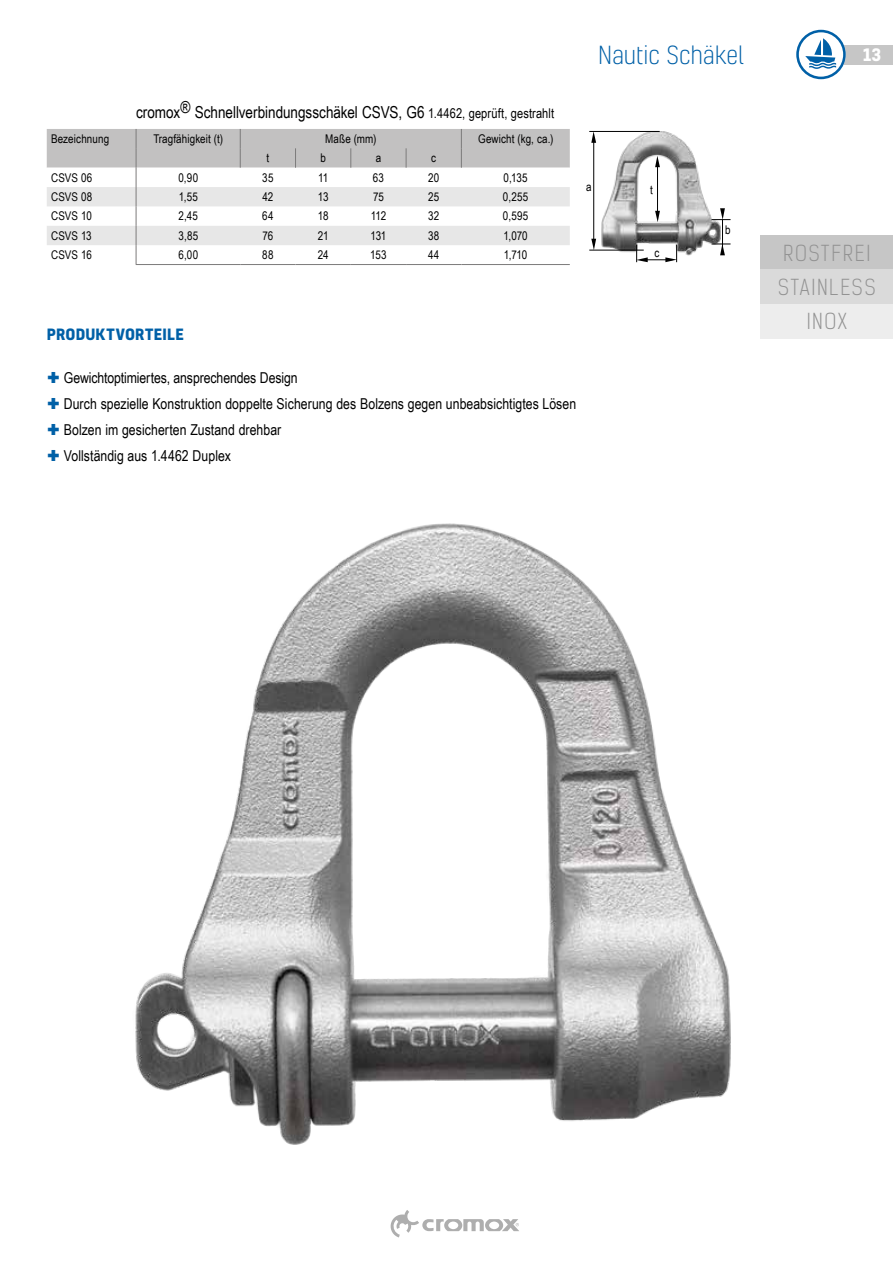
<style>
.page{position:relative;width:893px;height:1263px;background:#fff}
.page>*{position:absolute;margin:0;border:0;box-sizing:border-box;transform-origin:0 0}
.t1{font:300 24px "Kelson";letter-spacing:-.005em;color:#0060a7}
.t2{font:300 21px/34px "Kelson Sans";letter-spacing:.08em;color:#929292;text-align:center}
.t3{font:16.5px "Arial Narrow";color:#000}
.t4{font:700 16.5px "Kelson";color:#fff}
.t5{font:15px/26.2px "Arial Narrow";color:#000}
.t6{font:700 15px "Kelson";letter-spacing:.015em;color:#0060a7}
.t7{font:12px "Arial Narrow";letter-spacing:.01em;color:#000}
.s1{font-size:13.5px}
</style>
<div class="page">
<div style="left:761px;top:236px;width:132px;height:34px;background:#c6c6c6"></div>
<div style="left:761px;top:270px;width:132px;height:34px;background:#dadada"></div>
<div style="left:761px;top:304px;width:132px;height:34px;background:#ededed"></div>
<div style="left:814px;top:45px;width:79px;height:19px;background:#c6c6c6"></div>
<hr style="left:136px;top:264px;width:104px;height:1px;background:#7c7b7b">
<hr style="left:240px;top:264px;width:56px;height:1px;background:#7c7b7b">
<hr style="left:296px;top:264px;width:55px;height:1px;background:#7c7b7b">
<hr style="left:351px;top:264px;width:55px;height:1px;background:#7c7b7b">
<hr style="left:406px;top:264px;width:55px;height:1px;background:#7c7b7b">
<hr style="left:461px;top:264px;width:109px;height:1px;background:#7c7b7b">
<svg style="left:47px;top:129px;width:523px;height:135px"></svg>
<img style="left:600px;top:131px;width:121px;height:125px">
<hr style="left:593px;top:138px;width:1px;height:102px;background:#000">
<hr style="left:657px;top:162px;width:1px;height:52px;background:#000">
<hr style="left:589px;top:131px;width:71px;height:1px;background:#000">
<hr style="left:589px;top:250px;width:55px;height:1px;background:#000">
<svg style="left:591px;top:239px;width:5px;height:11px"></svg>
<svg style="left:655px;top:211px;width:5px;height:11px"></svg>
<svg style="left:591px;top:132px;width:5px;height:11px"></svg>
<svg style="left:655px;top:156px;width:5px;height:11px"></svg>
<svg style="left:636px;top:245px;width:41px;height:17px"></svg>
<svg style="left:711px;top:208px;width:19px;height:47px"></svg>
<img style="left:135px;top:523px;width:596px;height:622px">
<svg style="left:391px;top:1210px;width:128px;height:27px"></svg>
<svg style="left:796px;top:30px;width:50px;height:49px"></svg>
<h3 class="t3" style="left:136px;top:100px;width:419px">cromox® Schnellverbindungsschäkel CSVS, G6 <span class="s1">1.4462, geprüft, gestrahlt</span></h3>
<p class="t7" style="left:51px;top:130px;width:60px">Bezeichnung</p>
<p class="t7" style="left:153px;top:130px;width:71px">Tragfähigkeit (t)</p>
<p class="t7" style="left:325px;top:130px;width:53px">Maße (mm)</p>
<p class="t7" style="left:478px;top:130px;width:77px">Gewicht (kg, ca.)</p>
<p class="t7" style="left:267px;top:149px;width:4px">t</p>
<p class="t7" style="left:320px;top:149px;width:7px">b</p>
<p class="t7" style="left:376px;top:149px;width:7px">a</p>
<p class="t7" style="left:431px;top:149px;width:6px">c</p>
<p class="t7" style="left:51px;top:169px;width:43px">CSVS 06</p>
<p class="t7" style="left:178px;top:169px;width:21px">0,90</p>
<p class="t7" style="left:262px;top:169px;width:13px">35</p>
<p class="t7" style="left:318px;top:169px;width:12px">11</p>
<p class="t7" style="left:373px;top:169px;width:13px">63</p>
<p class="t7" style="left:428px;top:169px;width:13px">20</p>
<p class="t7" style="left:504px;top:169px;width:25px">0,135</p>
<p class="t7" style="left:51px;top:188px;width:43px">CSVS 08</p>
<p class="t7" style="left:179px;top:188px;width:21px">1,55</p>
<p class="t7" style="left:262px;top:188px;width:12px">42</p>
<p class="t7" style="left:318px;top:188px;width:12px">13</p>
<p class="t7" style="left:373px;top:188px;width:12px">75</p>
<p class="t7" style="left:428px;top:188px;width:13px">25</p>
<p class="t7" style="left:503px;top:188px;width:27px">0,255</p>
<p class="t7" style="left:51px;top:207px;width:42px">CSVS 10</p>
<p class="t7" style="left:179px;top:207px;width:21px">2,45</p>
<p class="t7" style="left:262px;top:207px;width:13px">64</p>
<p class="t7" style="left:318px;top:207px;width:12px">18</p>
<p class="t7" style="left:371px;top:207px;width:17px">112</p>
<p class="t7" style="left:428px;top:207px;width:13px">32</p>
<p class="t7" style="left:503px;top:207px;width:27px">0,595</p>
<p class="t7" style="left:51px;top:227px;width:42px">CSVS 13</p>
<p class="t7" style="left:178px;top:227px;width:21px">3,85</p>
<p class="t7" style="left:262px;top:227px;width:12px">76</p>
<p class="t7" style="left:318px;top:227px;width:12px">21</p>
<p class="t7" style="left:370px;top:227px;width:17px">131</p>
<p class="t7" style="left:428px;top:227px;width:13px">38</p>
<p class="t7" style="left:503px;top:227px;width:26px">1,070</p>
<p class="t7" style="left:51px;top:246px;width:42px">CSVS 16</p>
<p class="t7" style="left:178px;top:246px;width:21px">6,00</p>
<p class="t7" style="left:262px;top:246px;width:13px">88</p>
<p class="t7" style="left:318px;top:246px;width:12px">24</p>
<p class="t7" style="left:370px;top:246px;width:18px">153</p>
<p class="t7" style="left:428px;top:246px;width:13px">44</p>
<p class="t7" style="left:504px;top:246px;width:25px">1,710</p>
<h1 class="t1" style="left:598px;top:39px;width:147px">Nautic Schäkel</h1>
<p class="t7" style="left:586px;top:178px;width:7px">a</p>
<p class="t7" style="left:650px;top:181px;width:4px">t</p>
<p class="t7" style="left:655px;top:244px;width:6px">c</p>
<p class="t7" style="left:725px;top:221px;width:7px">b</p>
<p class="t6" style="left:47px;top:324px;width:139px">PRODUKTVORTEILE</p>
<p class="t5" style="left:64px;top:364px;width:514px">Gewichtoptimiertes, ansprechendes Design<br>Durch spezielle Konstruktion doppelte Sicherung des Bolzens gegen unbeabsichtigtes Lösen Bolzen im gesicherten Zustand drehbar<br>Vollständig aus 1.4462 Duplex</p>
<h3 class="t4" style="left:863px;top:43px;width:20px">13</h3>
<h2 class="t2" style="left:778px;top:236px;width:99px">ROSTFREI<br>STAINLESS<br>INOX</h2>
</div>
